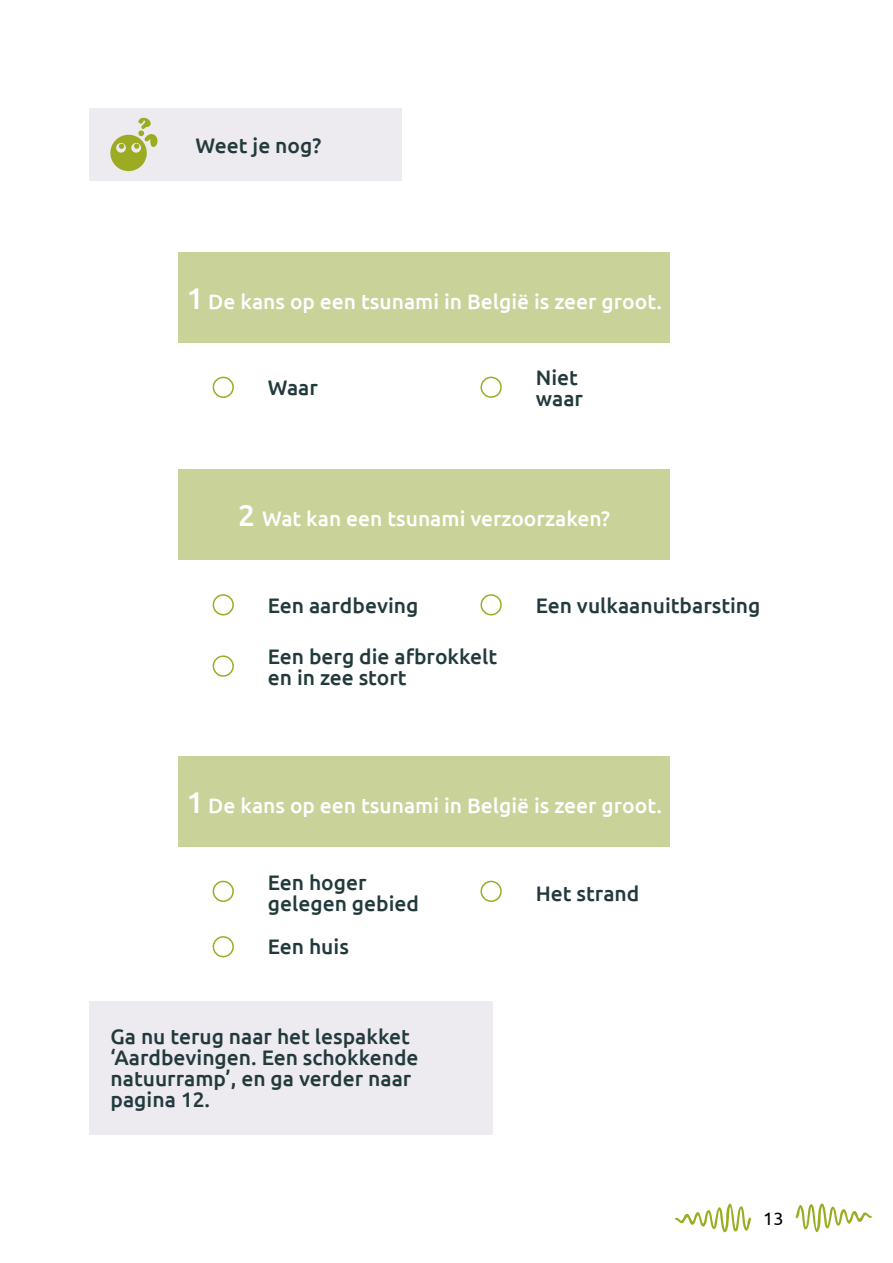
<style>
.page{position:relative;width:893px;height:1263px;background:#fff}
.page>*{position:absolute;margin:0;border:0;box-sizing:border-box;transform-origin:0 0}
.t1{font:500 21px/21px "Ubuntu";color:#223a3c}
.t2{font:500 21px "Ubuntu";color:#fff}
.t3{font:18px "Ubuntu";color:#000}
.s1{font-size:30px}
</style>
<div class="page">
<svg style="left:675px;top:1203px;width:76px;height:30px"></svg>
<svg style="left:795px;top:1203px;width:77px;height:30px"></svg>
<div style="left:89px;top:108px;width:313px;height:73px;background:#edeaf0"></div>
<svg style="left:110px;top:117px;width:48px;height:54px"></svg>
<div style="left:179px;top:252px;width:491px;height:90px;background:#c8d299"></div>
<div style="left:179px;top:756px;width:491px;height:90px;background:#c8d299"></div>
<div style="left:179px;top:470px;width:491px;height:90px;background:#c8d299"></div>
<div style="left:213px;top:377px;width:21px;height:21px;border:2px solid #9bac22;border-radius:50%"></div>
<div style="left:480px;top:881px;width:22px;height:21px;border:2px solid #9bac22;border-radius:50%"></div>
<div style="left:213px;top:594px;width:21px;height:21px;border:2px solid #9bac22;border-radius:50%"></div>
<div style="left:213px;top:655px;width:21px;height:22px;border:2px solid #9bac22;border-radius:50%"></div>
<div style="left:213px;top:881px;width:21px;height:21px;border:2px solid #9bac22;border-radius:50%"></div>
<div style="left:480px;top:377px;width:22px;height:21px;border:2px solid #9bac22;border-radius:50%"></div>
<div style="left:213px;top:936px;width:21px;height:21px;border:2px solid #9bac22;border-radius:50%"></div>
<div style="left:480px;top:594px;width:22px;height:21px;border:2px solid #9bac22;border-radius:50%"></div>
<div style="left:89px;top:1001px;width:403px;height:133px;background:#edeaf0"></div>
<p class="t1" style="left:196px;top:134px;width:127px">Weet je nog?</p>
<p class="t2" style="left:186px;top:288px;width:477px"><span class="s1">1</span> De kans op een tsunami in België is zeer groot.</p>
<p class="t1" style="left:268px;top:377px;width:52px">Waar</p>
<p class="t1" style="left:536px;top:366px;width:49px">Niet waar</p>
<p class="t2" style="left:238px;top:505px;width:373px"><span class="s1">2</span> Wat kan een tsunami verzoorzaken?</p>
<p class="t1" style="left:268px;top:594px;width:152px">Een aardbeving</p>
<p class="t1" style="left:536px;top:594px;width:226px">Een vulkaanuitbarsting</p>
<p class="t1" style="left:268px;top:646px;width:231px">Een berg die afbrokkelt en in zee stort</p>
<p class="t2" style="left:186px;top:792px;width:477px"><span class="s1">1</span> De kans op een tsunami in België is zeer groot.</p>
<p class="t1" style="left:268px;top:871px;width:153px">Een hoger gelegen gebied</p>
<p class="t1" style="left:268px;top:935px;width:83px">Een huis</p>
<p class="t1" style="left:111px;top:1025px;width:310px">Ga nu terug naar het lespakket ‘Aardbevingen. Een schokkende natuurramp’, en ga verder naar pagina 12.</p>
<p class="t1" style="left:536px;top:882px;width:105px">Het strand</p>
<p class="t3" style="left:763px;top:1207px;width:22px">13</p>
</div>
